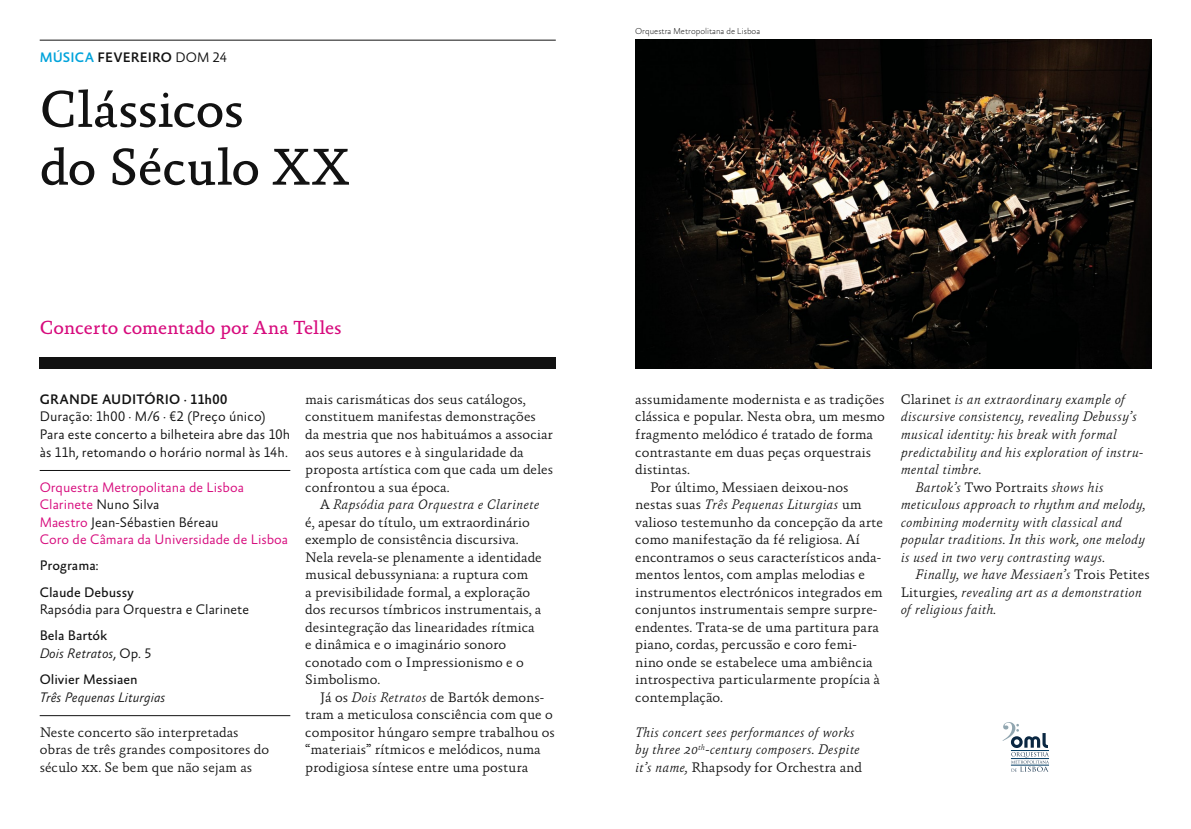
<style>
.page{position:relative;width:1191px;height:829px;background:#fff}
.page>*{position:absolute;margin:0;border:0;box-sizing:border-box;transform-origin:0 0}
.t1{font:52.5px/57.8px "Absara OT";letter-spacing:-.015em;color:#121212}
.t2{font:19.25px "Absara OT";letter-spacing:-.005em;color:#d70b7d}
.t3{font:300 14px/17.5px "Absara OT";color:#121212}
.t4{font:italic 300 14px/17.5px "Absara OT";color:#121212}
.t5{font:300 14px/17.5px "Absara Sans OT";color:#121212}
.t6{font:300 14px/17.5px "Absara Sans OT";color:#d70b7d}
.t7{font:14px/26.2px "Absara Sans OT";color:#121212}
.t8{font:italic 300 14px "Absara Sans OT";color:#121212}
.t9{font:500 14px "Absara Sans OT";letter-spacing:.01em;color:#121212}
.t10{font:100 8.75px "Absara Sans OT";color:#121212}
.s1{color:#00a3db}
.s2{font-weight:300}
.s3{font-weight:500}
.s4{color:#121212}
.s5{font-weight:400}
.s6{font-weight:300;font-style:italic}
.s7{font-style:normal}
.s8{font-style:italic}
</style>
<div class="page">
<hr style="left:40px;top:40px;width:516px;height:1px;background:#121212">
<hr style="left:40px;top:470px;width:250px;height:1px;background:#121212">
<hr style="left:40px;top:715px;width:250px;height:1px;background:#121212">
<div style="left:40px;top:358px;width:516px;height:11px;background:#121212"></div>
<img style="left:635px;top:40px;width:516px;height:329px">
<svg style="left:1002px;top:722px;width:47px;height:49px"></svg>
<p class="t9" style="left:40px;top:49px;width:188px"><span class="s1">MÚSICA</span> FEVEREIRO <span class="s2">DOM 24</span></p>
<p class="t1" style="left:40px;top:83px;width:311px">Clássicos<br>do Século XX</p>
<p class="t2" style="left:40px;top:316px;width:303px">Concerto comentado por Ana Telles</p>
<p class="t5" style="left:40px;top:391px;width:252px"><span class="s3">GRANDE AUDITÓRIO · 11h00<br></span>Duração: 1h00 · M/6 · €2 (Preço único)<br>Para este concerto a bilheteira abre das 10h às 11h, retomando o horário normal às 14h.</p>
<p class="t6" style="left:40px;top:478px;width:250px">Orquestra Metropolitana de Lisboa<br>Clarinete <span class="s4">Nuno Silva<br></span>Maestro <span class="s4">Jean-Sébastien Béreau<br></span>Coro de Câmara da Universidade de Lisboa</p>
<p class="t7" style="left:40px;top:553px;width:96px">Programa:<br>Claude Debussy</p>
<p class="t5" style="left:40px;top:596px;width:211px;line-height:26.2px">Rapsódia para Orquestra e Clarinete<br><span class="s5">Bela Bartók</span></p>
<p class="t7" style="left:40px;top:640px;width:113px"><span class="s6">Dois Retratos</span><span class="s2">, Op. 5<br></span>Olivier Messiaen</p>
<p class="t8" style="left:40px;top:688px;width:127px">Três Pequenas Liturgias</p>
<p class="t3" style="left:40px;top:723px;width:231px">Neste concerto são interpretadas obras de três grandes compositores do século xx. Se bem que não sejam as</p>
<p class="t3" style="left:305px;top:391px;width:222px">mais carismáticas dos seus catálogos,</p>
<p class="t3" style="left:305px;top:408px;width:232px">constituem manifestas demonstrações</p>
<p class="t3" style="left:305px;top:426px;width:249px">da mestria que nos habituámos a associar</p>
<p class="t3" style="left:305px;top:443px;width:220px">aos seus autores e à singularidade da</p>
<p class="t3" style="left:305px;top:461px;width:249px">proposta artística com que cada um deles</p>
<p class="t3" style="left:305px;top:478px;width:146px">confrontou a sua época.</p>
<p class="t4" style="left:320px;top:496px;width:221px"><span class="s7">A</span> Rapsódia para Orquestra e Clarinete</p>
<p class="t3" style="left:305px;top:513px;width:226px">é, apesar do título, um extraordinário</p>
<p class="t3" style="left:305px;top:531px;width:215px">exemplo de consistência discursiva.</p>
<p class="t3" style="left:305px;top:548px;width:238px">Nela revela-se plenamente a identidade</p>
<p class="t3" style="left:305px;top:566px;width:225px">musical debussyniana: a ruptura com</p>
<p class="t3" style="left:305px;top:583px;width:226px">a previsibilidade formal, a exploração</p>
<p class="t3" style="left:305px;top:601px;width:238px">dos recursos tímbricos instrumentais, a</p>
<p class="t3" style="left:305px;top:618px;width:231px">desintegração das linearidades rítmica</p>
<p class="t3" style="left:305px;top:636px;width:203px">e dinâmica e o imaginário sonoro</p>
<p class="t3" style="left:305px;top:653px;width:220px">conotado com o Impressionismo e o</p>
<p class="t3" style="left:305px;top:671px;width:77px">Simbolismo.</p>
<p class="t3" style="left:320px;top:688px;width:226px">Já os <span class="s8">Dois Retratos</span> de Bartók demons-</p>
<p class="t3" style="left:305px;top:706px;width:249px">tram a meticulosa consciência com que o</p>
<p class="t3" style="left:305px;top:723px;width:251px">compositor húngaro sempre trabalhou os</p>
<p class="t3" style="left:305px;top:741px;width:237px">“materiais” rítmicos e melódicos, numa</p>
<p class="t3" style="left:305px;top:758px;width:225px">prodigiosa síntese entre uma postura</p>
<p class="t10" style="left:635px;top:26px;width:126px">Orquestra Metropolitana de Lisboa</p>
<p class="t3" style="left:635px;top:391px;width:251px">assumidamente modernista e as tradições</p>
<p class="t3" style="left:635px;top:408px;width:251px">clássica e popular. Nesta obra, um mesmo</p>
<p class="t3" style="left:635px;top:426px;width:239px">fragmento melódico é tratado de forma</p>
<p class="t3" style="left:635px;top:443px;width:237px">contrastante em duas peças orquestrais</p>
<p class="t3" style="left:635px;top:461px;width:56px">distintas.</p>
<p class="t3" style="left:650px;top:478px;width:200px">Por último, Messiaen deixou-nos</p>
<p class="t4" style="left:635px;top:496px;width:228px"><span class="s7">nestas suas</span> Três Pequenas Liturgias <span class="s7">um</span></p>
<p class="t3" style="left:635px;top:513px;width:249px">valioso testemunho da concepção da arte</p>
<p class="t3" style="left:635px;top:531px;width:226px">como manifestação da fé religiosa. Aí</p>
<p class="t3" style="left:635px;top:548px;width:247px">encontramos o seus característicos anda-</p>
<p class="t3" style="left:635px;top:566px;width:231px">mentos lentos, com amplas melodias e</p>
<p class="t3" style="left:635px;top:583px;width:249px">instrumentos electrónicos integrados em</p>
<p class="t3" style="left:635px;top:601px;width:243px">conjuntos instrumentais sempre surpre-</p>
<p class="t3" style="left:635px;top:618px;width:245px">endentes. Trata-se de uma partitura para</p>
<p class="t3" style="left:635px;top:636px;width:223px">piano, cordas, percussão e coro femi-</p>
<p class="t3" style="left:635px;top:653px;width:239px">nino onde se estabelece uma ambiência</p>
<p class="t3" style="left:635px;top:671px;width:246px">introspectiva particularmente propícia à</p>
<p class="t3" style="left:635px;top:688px;width:89px">contemplação.</p>
<p class="t4" style="left:635px;top:723px;width:228px">This concert sees performances of works by three 20<sup>th</sup>-century composers. Despite it’s name, <span class="s7">Rhapsody for Orchestra and</span></p>
<p class="t4" style="left:900px;top:391px;width:226px"><span class="s7">Clarinet</span> is an extraordinary example of</p>
<p class="t4" style="left:900px;top:408px;width:238px">discursive consistency, revealing Debussy’s</p>
<p class="t4" style="left:900px;top:426px;width:218px">musical identity: his break with formal</p>
<p class="t4" style="left:900px;top:443px;width:244px">predictability and his exploration of instru-</p>
<p class="t4" style="left:900px;top:461px;width:83px">mental timbre.</p>
<p class="t4" style="left:915px;top:478px;width:190px">Bartok’s <span class="s7">Two Portraits</span> shows his</p>
<p class="t4" style="left:900px;top:496px;width:247px">meticulous approach to rhythm and melody,</p>
<p class="t4" style="left:900px;top:513px;width:223px">combining modernity with classical and</p>
<p class="t4" style="left:900px;top:531px;width:246px">popular traditions. In this work, one melody</p>
<p class="t4" style="left:900px;top:548px;width:206px">is used in two very contrasting ways.</p>
<p class="t4" style="left:915px;top:566px;width:236px">Finally, we have Messiaen’s <span class="s7">Trois Petites</span></p>
<p class="t4" style="left:900px;top:583px;width:243px"><span class="s7">Liturgies</span>, revealing art as a demonstration</p>
<p class="t4" style="left:900px;top:601px;width:97px">of religious faith.</p>
</div>
